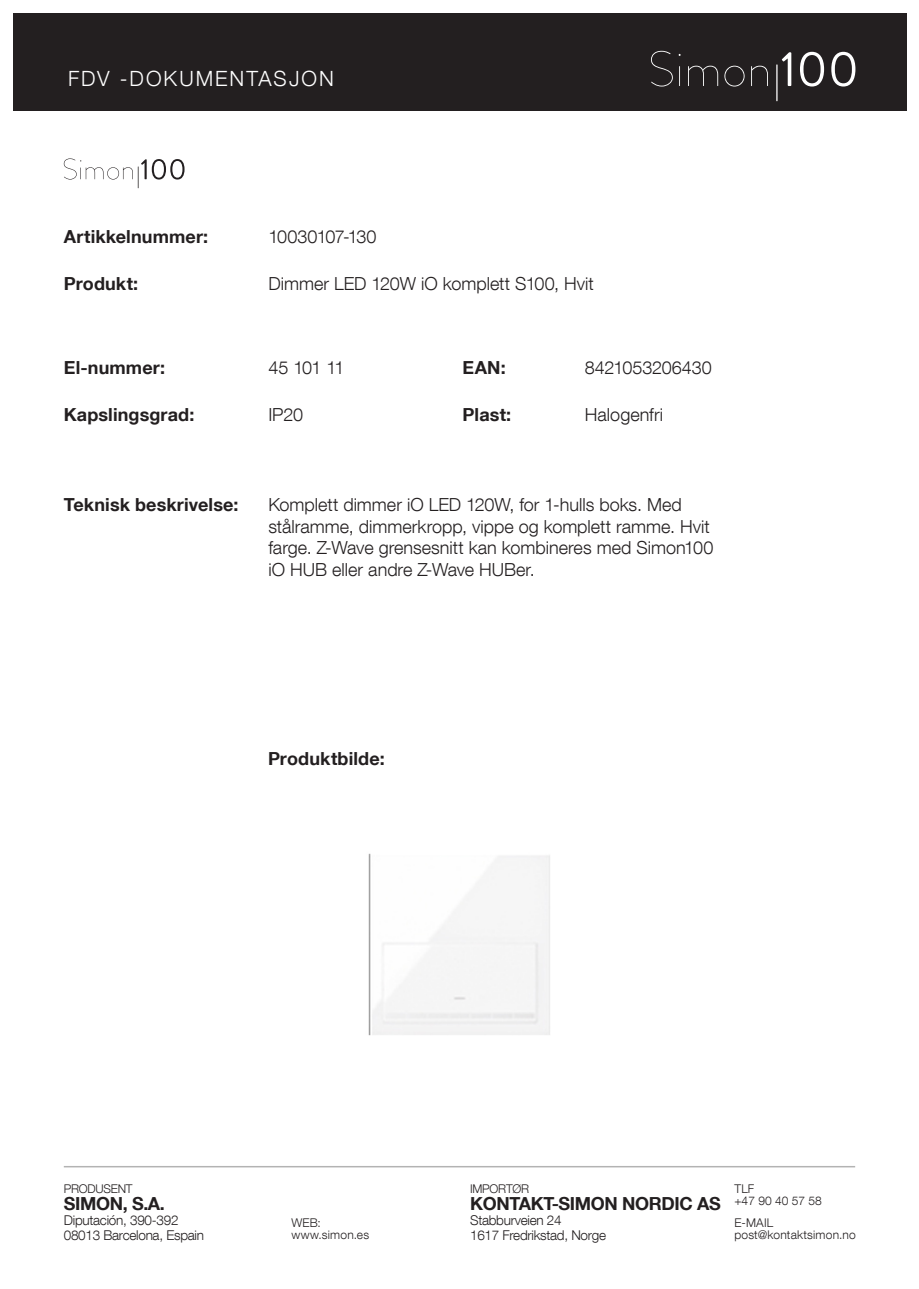
<style>
.page{position:relative;width:919px;height:1289px;background:#fff}
.page>*{position:absolute;margin:0;border:0;box-sizing:border-box;transform-origin:0 0}
.t1{font:300 21px "Helvetica Neue LT Com";letter-spacing:.095em;color:#fff}
.t2{font:300 18px/21.6px "Helvetica Neue LT Com";color:#231f20}
.t3{font:700 18px "Helvetica Neue LT Com";letter-spacing:.005em;color:#231f20}
.t4{font:700 18px "Helvetica Neue LT Com";letter-spacing:-.02em;color:#231f20}
.t5{font:300 18px "Helvetica Neue LT Com";letter-spacing:-.04em;color:#231f20}
.t6{font:300 13.5px/15px "Helvetica Neue LT Com";letter-spacing:-.02em;color:#231f20}
.t7{font:300 12px/12px "Helvetica Neue LT Com";letter-spacing:.01em;color:#231f20}
.t8{font:300 12px "Helvetica Neue LT Com";letter-spacing:-.02em;color:#231f20}
</style>
<div class="page">
<div style="left:13px;top:13px;width:893px;height:98px;background:#231f20"></div>
<svg style="left:651px;top:51px;width:21px;height:35px"></svg>
<svg style="left:679px;top:66px;width:1px;height:20px"></svg>
<svg style="left:688px;top:66px;width:30px;height:20px"></svg>
<svg style="left:724px;top:66px;width:20px;height:20px"></svg>
<svg style="left:751px;top:66px;width:17px;height:20px"></svg>
<svg style="left:781px;top:52px;width:10px;height:34px"></svg>
<svg style="left:800px;top:52px;width:24px;height:34px"></svg>
<svg style="left:831px;top:52px;width:24px;height:34px"></svg>
<hr style="left:776px;top:64px;width:1px;height:37px;background:#fff">
<hr style="left:64px;top:1165px;width:791px;height:2px;background:#b3b3b3">
<svg style="left:64px;top:158px;width:120px;height:30px"></svg>
<div style="left:368px;top:853px;width:182px;height:183px;background:#f6f6f6"></div>
<p class="t1" style="left:68px;top:66px;width:267px">FDV -DOKUMENTASJON</p>
<p class="t3" style="left:64px;top:225px;width:146px">Artikkelnummer:</p>
<p class="t3" style="left:64px;top:272px;width:76px">Produkt:</p>
<p class="t5" style="left:268px;top:226px;width:110px">10030107-130</p>
<p class="t2" style="left:268px;top:272px;width:327px">Dimmer LED 120W iO komplett S100, Hvit</p>
<p class="t3" style="left:64px;top:356px;width:103px">El-nummer:</p>
<p class="t3" style="left:64px;top:403px;width:132px">Kapslingsgrad:</p>
<p class="t3" style="left:462px;top:403px;width:50px">Plast:</p>
<p class="t3" style="left:462px;top:356px;width:45px">EAN:</p>
<p class="t2" style="left:268px;top:356px;width:77px">45 101 11</p>
<p class="t2" style="left:268px;top:403px;width:36px">IP20</p>
<p class="t2" style="left:585px;top:403px;width:80px">Halogenfri</p>
<p class="t2" style="left:585px;top:356px;width:128px">8421053206430</p>
<p class="t3" style="left:64px;top:493px;width:176px">Teknisk beskrivelse:</p>
<p class="t2" style="left:268px;top:493px;width:446px">Komplett dimmer iO LED 120W, for 1-hulls boks. Med stålramme, dimmerkropp, vippe og komplett ramme. Hvit farge. Z-Wave grensesnitt kan kombineres med Simon100 iO HUB eller andre Z-Wave HUBer.</p>
<p class="t3" style="left:268px;top:747px;width:118px">Produktbilde:</p>
<p class="t8" style="left:64px;top:1181px;width:70px">PRODUSENT</p>
<p class="t3" style="left:64px;top:1191px;width:103px">SIMON, S.A.</p>
<p class="t6" style="left:64px;top:1212px;width:142px">Diputación, 390-392<br>08013 Barcelona, Espain</p>
<p class="t8" style="left:470px;top:1181px;width:61px">IMPORTØR</p>
<p class="t4" style="left:470px;top:1191px;width:252px">KONTAKT-SIMON NORDIC AS</p>
<p class="t6" style="left:470px;top:1212px;width:137px">Stabburveien 24<br>1617 Fredrikstad, Norge</p>
<p class="t7" style="left:734px;top:1182px;width:89px">TLF<br>+47 90 40 57 58</p>
<p class="t7" style="left:291px;top:1216px;width:79px">WEB: www.simon.es</p>
<p class="t7" style="left:734px;top:1216px;width:123px">E-MAIL post@kontaktsimon.no</p>
</div>
